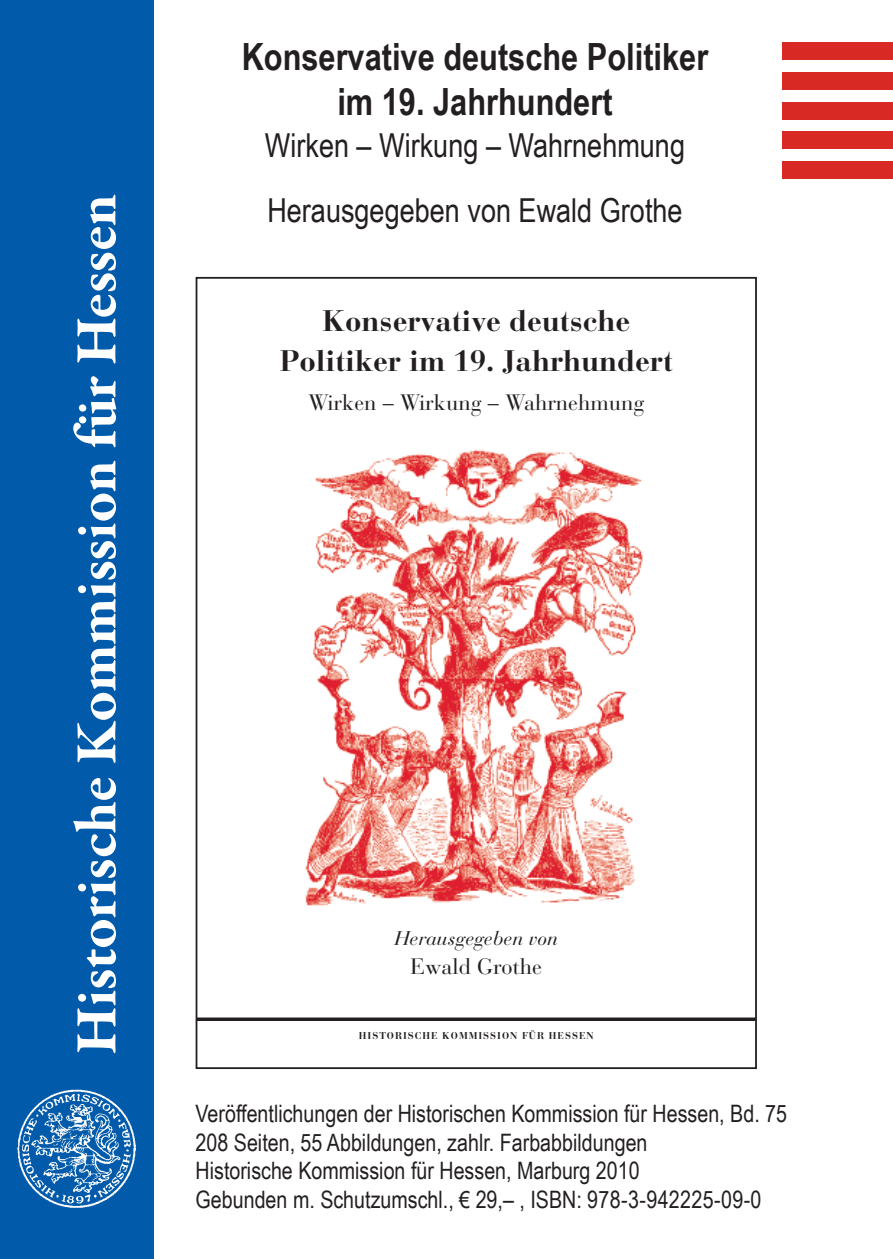
<style>
.page{position:relative;width:893px;height:1259px;background:#fff}
.page>*{position:absolute;margin:0;border:0;box-sizing:border-box;transform-origin:0 0}
.t1{font:700 60px "Garamond Premr Pro";letter-spacing:-.01em;color:#fff}
.t2{font:700 37.5px/45px "Arial Narrow";color:#231f20;text-align:center}
.t3{font:33px/65.1px "Arial Narrow";color:#231f20}
.t4{font:700 29.4px/39.3px "Bauer Bodoni";color:#231f20;text-align:center}
.t5{font:24px/28.5px "Arial Narrow";color:#231f20}
.t6{font:22.2px "Bauer Bodoni";color:#231f20}
.t7{font:italic 19.8px "Bauer Bodoni";color:#231f20}
.t8{font:700 9.9px "Bauer Bodoni";letter-spacing:.1em;color:#231f20}
</style>
<div class="page">
<div style="left:0;top:0;width:153px;height:1259px;background:#015aaa"></div>
<div style="left:782px;top:43px;width:111px;height:17px;background:#d92924"></div>
<div style="left:782px;top:72px;width:111px;height:17px;background:#d92924"></div>
<div style="left:782px;top:102px;width:111px;height:17px;background:#d92924"></div>
<div style="left:782px;top:132px;width:111px;height:17px;background:#d92924"></div>
<div style="left:782px;top:162px;width:111px;height:17px;background:#d92924"></div>
<img style="left:17px;top:1089px;width:119px;height:119px">
<svg style="left:199px;top:1017px;width:555px;height:4px;background:#3f3b3c"></svg>
<img style="left:305px;top:449px;width:338px;height:457px">
<h1 class="t1" style="left:73px;top:1054px;width:862px;rotate:-90deg">Historische Kommission für Hessen</h1>
<h2 class="t2" style="left:242px;top:34px;width:468px">Konservative deutsche Politiker im 19. Jahrhundert</h2>
<h3 class="t3" style="left:265px;top:112px;width:422px">Wirken – Wirkung – Wahrnehmung<br>Herausgegeben von Ewald Grothe</h3>
<p class="t4" style="left:280px;top:305px;width:395px">Konservative deutsche<br>Politiker im 19. Jahrhundert</p>
<p class="t6" style="left:308px;top:394px;width:338px">Wirken – Wirkung – Wahrnehmung</p>
<p class="t7" style="left:394px;top:931px;width:165px">Herausgegeben von</p>
<p class="t6" style="left:411px;top:958px;width:133px">Ewald Grothe</p>
<p class="t8" style="left:359px;top:1031px;width:236px">HISTORISCHE KOMMISSION FÜR HESSEN</p>
<p class="t5" style="left:196px;top:1099px;width:593px">Veröffentlichungen der Historischen Kommission für Hessen, Bd. 75<br>208 Seiten, 55 Abbildungen, zahlr. Farbabbildungen<br>Historische Kommission für Hessen, Marburg 2010<br>Gebunden m. Schutzumschl., € 29,– , ISBN: 978-3-942225-09-0</p>
</div>
